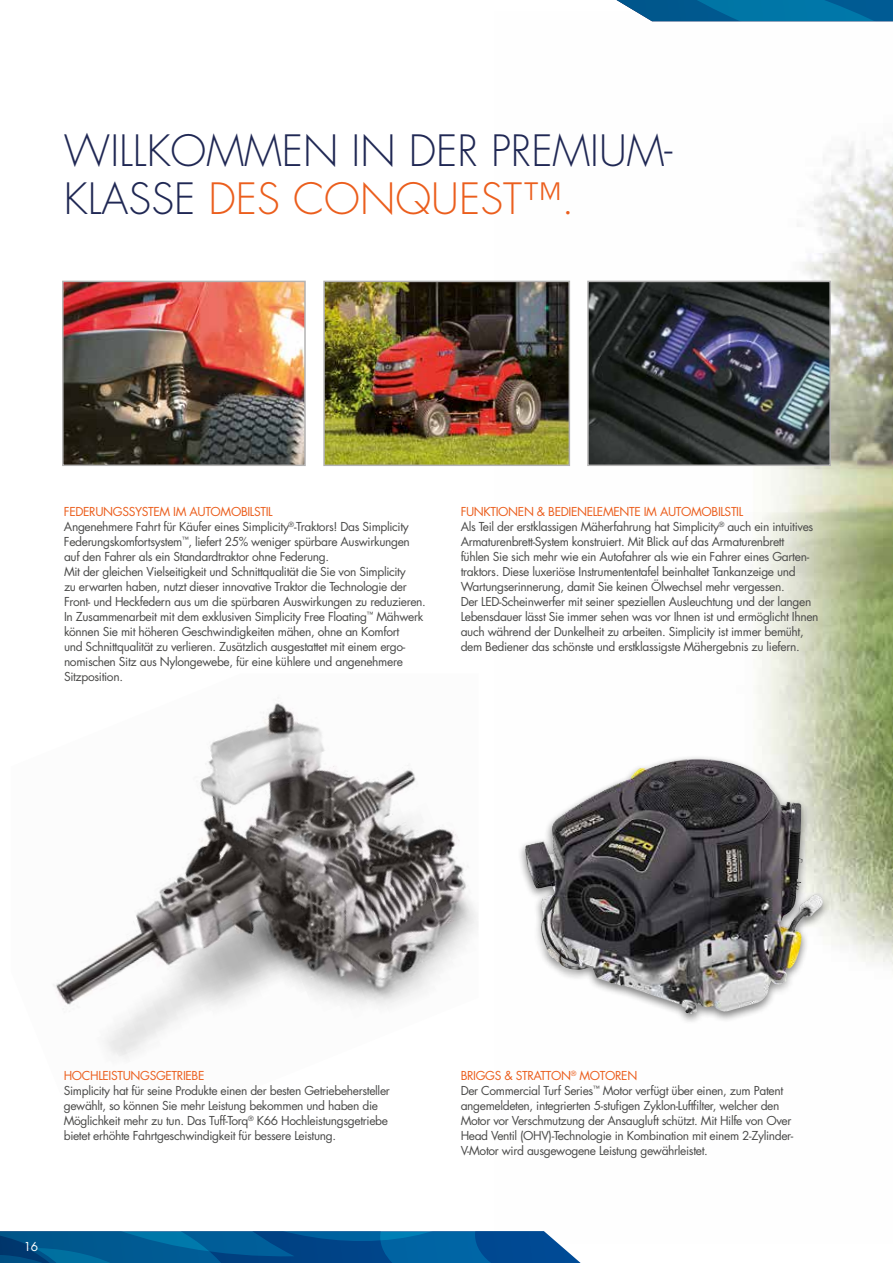
<style>
.page{position:relative;width:893px;height:1263px;background:#fff}
.page>*{position:absolute;margin:0;border:0;box-sizing:border-box;transform-origin:0 0}
.t1{font:300 42px/48px "Futura Std";color:#202854}
.t2{font:12px/15px "Futura Std";letter-spacing:-.03em;color:#4a4a49}
.t3{font:12px "Futura Std";letter-spacing:-.03em;color:#eb5e1d}
.t4{font:12px "Futura Std";color:#fff}
.s1{color:#eb5e1d}
</style>
<div class="page">
<img style="left:53px;top:702px;width:425px;height:357px">
<img style="left:651px;top:21px;width:242px;height:950px">
<img style="left:62px;top:280px;width:244px;height:186px">
<img style="left:323px;top:280px;width:247px;height:186px">
<img style="left:587px;top:280px;width:245px;height:187px">
<div style="left:517px;top:755px;width:313px;height:270px;background:#000;opacity:.5"></div>
<img style="left:525px;top:759px;width:230px;height:255px">
<svg style="left:0;top:1231px;width:581px;height:32px"></svg>
<svg style="left:617px;top:0;width:276px;height:21px"></svg>
<h1 class="t1" style="left:64px;top:127px;width:610px">WILLKOMMEN IN DER PREMIUM-<br>KLASSE <span class="s1">DES CONQUEST™.</span></h1>
<p class="t2" style="left:64px;top:504px;width:363px"><span class="s1">FEDERUNGSSYSTEM IM AUTOMOBILSTIL<br></span>Angenehmere Fahrt für Käufer eines Simplicity<sup>®</sup>-Traktors! Das Simplicity Federungskomfortsystem<sup>™</sup>, liefert 25% weniger spürbare Auswirkungen auf den Fahrer als ein Standardtraktor ohne Federung.<br>Mit der gleichen Vielseitigkeit und Schnittqualität die Sie von Simplicity<br>zu erwarten haben, nutzt dieser innovative Traktor die Technologie der Front- und Heckfedern aus um die spürbaren Auswirkungen zu reduzieren.<br>In Zusammenarbeit mit dem exklusiven Simplicity Free Floating<sup>™</sup> Mähwerk können Sie mit höheren Geschwindigkeiten mähen, ohne an Komfort<br>und Schnittqualität zu verlieren. Zusätzlich ausgestattet mit einem ergo&shy;nomischen Sitz aus Nylongewebe, für eine kühlere und angenehmere Sitzposition.</p>
<p class="t2" style="left:461px;top:504px;width:359px"><span class="s1">FUNKTIONEN &amp; BEDIENELEMENTE IM AUTOMOBILSTIL<br></span>Als Teil der erstklassigen Mäherfahrung hat Simplicity<sup>®</sup> auch ein intuitives Armaturenbrett-System konstruiert. Mit Blick auf das Armaturenbrett<br>fühlen Sie sich mehr wie ein Autofahrer als wie ein Fahrer eines Garten&shy;traktors. Diese luxeriöse Instrumententafel beinhaltet Tankanzeige und Wartungserinnerung, damit Sie keinen Ölwechsel mehr vergessen.<br>Der LED-Scheinwerfer mit seiner speziellen Ausleuchtung und der langen Lebensdauer lässt Sie immer sehen was vor Ihnen ist und ermöglicht Ihnen auch während der Dunkelheit zu arbeiten. Simplicity ist immer bemüht, dem Bediener das schönste und erstklassigste Mähergebnis zu liefern.</p>
<p class="t3" style="left:64px;top:1068px;width:142px">HOCHLEISTUNGSGETRIEBE</p>
<p class="t2" style="left:64px;top:1083px;width:328px">Simplicity hat für seine Produkte einen der besten Getriebehersteller gewählt, so können Sie mehr Leistung bekommen und haben die Möglichkeit mehr zu tun. Das Tuff-Torq<sup>®</sup> K66 Hochleistungsgetriebe bietet erhöhte Fahrtgeschwindigkeit für bessere Leistung.</p>
<p class="t4" style="left:24px;top:1238px;width:16px">16</p>
<p class="t2" style="left:461px;top:1068px;width:334px"><span class="s1">BRIGGS &amp; STRATTON</span><sup>®</sup> <span class="s1">MOTOREN<br></span>Der Commercial Turf Series<sup>™</sup> Motor verfügt über einen, zum Patent angemeldeten, integrierten 5-stufigen Zyklon-Luftfilter, welcher den Motor vor Verschmutzung der Ansaugluft schützt. Mit Hilfe von Over Head Ventil (OHV)-Technologie in Kombination mit einem 2-Zylinder-V-Motor wird ausgewogene Leistung gewährleistet.</p>
</div>
